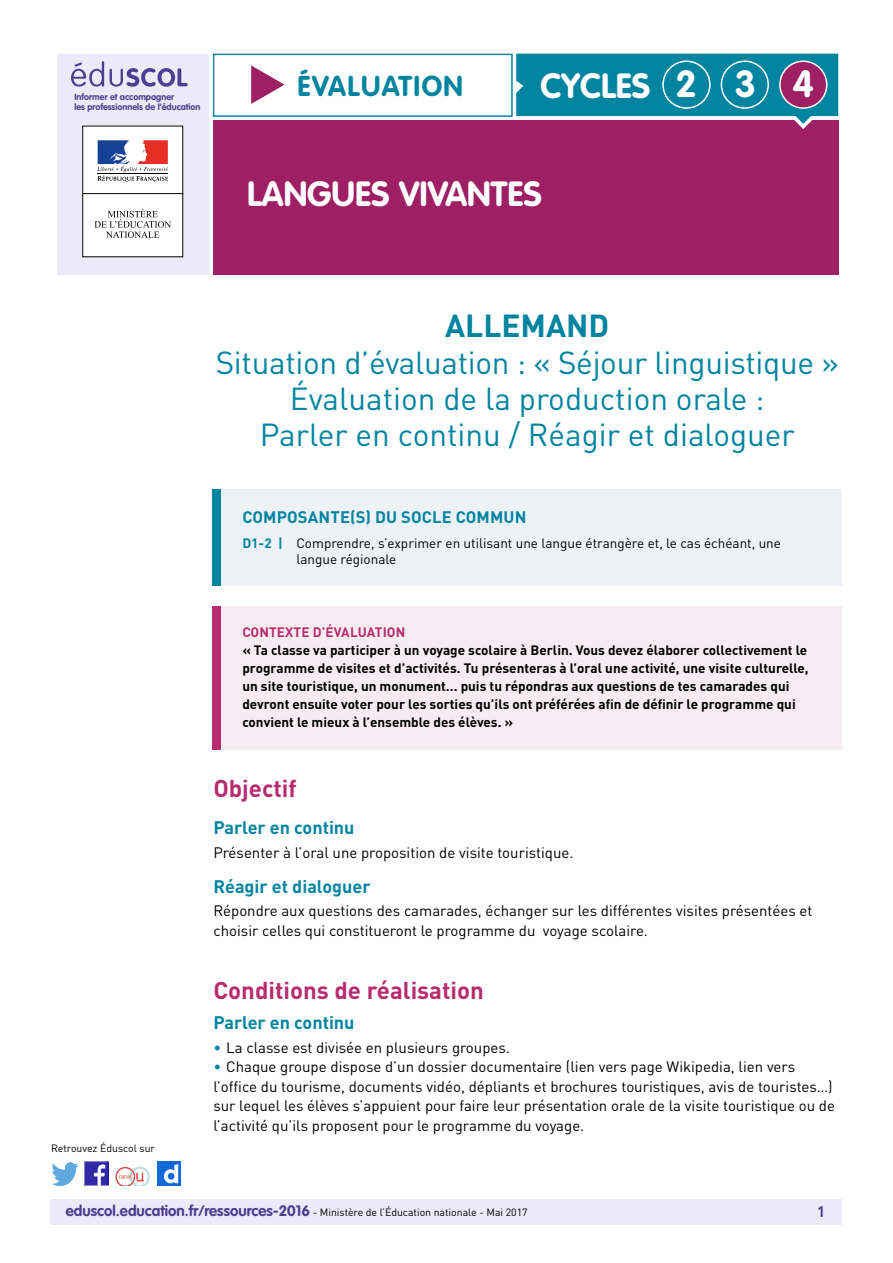
<style>
.page{position:relative;width:893px;height:1263px;background:#fff}
.page>*{position:absolute;margin:0;border:0;box-sizing:border-box;transform-origin:0 0}
.t1{font:700 37.2px "VAG Rounded Std";color:#fff}
.t2{font:700 34.5px "VAG Rounded Std";color:#fff}
.t3{font:31.5px/36px "DIN Pro";color:#0084a0;text-align:center}
.t4{font:700 31.5px "DIN Pro";color:#0084a0}
.t5{font:700 28.35px "VAG Rounded Std";letter-spacing:.05em;color:#0084a0}
._03_Titre_de_niveau{font:700 24px "DIN Pro";color:#b72c6e}
._04_Titre_de_niveau{font:700 18px "DIN Pro";color:#0084a0}
._01_Texte_info_conte{font:700 16.5px "DIN Pro";letter-spacing:.01em;color:#0084a0}
._06_Texte_courant{font:15px/19.5px "DIN Pro";color:#000}
.t6{font:700 15px "DIN Pro";color:#4e3e91}
._15_texte_encadré{font:700 13.5px/18px "DIN Pro";color:#000}
._01_Texte_info_conte-2{font:13.5px/16.2px "DIN Pro";color:#000}
._01_Titre_info_conte{font:700 13.5px "DIN Pro";letter-spacing:.01em;color:#b72c6e}
.t7{font:10.5px "DIN Pro";color:#000}
.t8{font:700 9px/10.8px "VAG Rounded Std";color:#4e3e91}
.s1{font-weight:700;color:#0084a0}
.s2{color:#0084a0}
.s3{font-family:"VAG Rounded Std";font-weight:700;font-size:15px;color:#4e3e91}
</style>
<div class="page">
<div style="left:50px;top:1199px;width:791px;height:26px;background:#eceaf6"></div>
<img style="left:85px;top:1162px;width:23px;height:23px">
<img style="left:51px;top:1163px;width:28px;height:22px">
<img style="left:158px;top:1162px;width:22px;height:23px">
<div style="left:213px;top:54px;width:300px;height:63px;background:#fff;border:1px solid #0084a0"></div>
<div style="left:213px;top:120px;width:625px;height:154px;background:#9e1f63"></div>
<div style="left:57px;top:54px;width:152px;height:220px;background:#eceaf6"></div>
<svg style="left:71px;top:61px;width:117px;height:26px"></svg>
<svg style="left:516px;top:54px;width:322px;height:75px"></svg>
<div style="left:662px;top:60px;width:49px;height:49px;border:1px solid #fff;border-radius:50%"></div>
<div style="left:721px;top:60px;width:48px;height:49px;border:1px solid #fff;border-radius:50%"></div>
<div style="left:780px;top:61px;width:47px;height:47px;background:#9e1f63;border-radius:50%"></div>
<div style="left:779px;top:60px;width:48px;height:49px;border:1px solid #fff;border-radius:50%"></div>
<svg style="left:251px;top:65px;width:34px;height:39px"></svg>
<img style="left:115px;top:1166px;width:35px;height:19px">
<div style="left:83px;top:126px;width:100px;height:68px;background:#fff"></div>
<svg style="left:97px;top:140px;width:71px;height:42px"></svg>
<hr style="left:98px;top:173px;width:70px;height:1px;background:#000">
<div style="left:83px;top:194px;width:100px;height:63px;background:#fff"></div>
<div style="left:82px;top:193px;width:101px;height:64px;border:1px solid #000"></div>
<svg style="left:94px;top:209px;width:77px;height:29px"></svg>
<div style="left:213px;top:489px;width:629px;height:97px;background:#edf2f6"></div>
<div style="left:213px;top:489px;width:8px;height:97px;background:#0084a0"></div>
<div style="left:213px;top:606px;width:629px;height:143px;background:#f7ecf1"></div>
<div style="left:213px;top:606px;width:8px;height:143px;background:#b72c6e"></div>
<p class="t8" style="left:74px;top:91px;width:128px">Informer et accompagner<br>les professionnels de l’éducation</p>
<h3 class="t5" style="left:298px;top:69px;width:167px">ÉVALUATION</h3>
<h2 class="t2" style="left:540px;top:65px;width:111px">CYCLES</h2>
<p class="t1" style="left:675px;top:63px;width:23px">2</p>
<p class="t1" style="left:735px;top:63px;width:23px">3</p>
<p class="t1" style="left:792px;top:63px;width:23px">4</p>
<h2 class="t2" style="left:247px;top:173px;width:296px">LANGUES VIVANTES</h2>
<p class="t7" style="left:51px;top:1141px;width:106px">Retrouvez Éduscol sur</p>
<h3 class="t4" style="left:445px;top:305px;width:166px">ALLEMAND</h3>
<h3 class="t3" style="left:216px;top:343px;width:625px">Situation d’évaluation : « Séjour linguistique »<br>Évaluation de la production orale :<br>Parler en continu / Réagir et dialoguer</h3>
<p class="_01_Texte_info_conte" style="left:242px;top:506px;width:286px">COMPOSANTE(S) DU SOCLE COMMUN</p>
<p class="_01_Texte_info_conte-2" style="left:296px;top:534px;width:486px;text-indent:-54px"><span class="s1">D1-2 |</span> Comprendre, s’exprimer en utilisant une langue étrangère et, le cas échéant, une langue régionale</p>
<p class="_01_Titre_info_conte" style="left:242px;top:624px;width:164px">CONTEXTE D’ÉVALUATION</p>
<p class="_15_texte_encadré" style="left:242px;top:641px;width:568px">« Ta classe va participer à un voyage scolaire à Berlin. Vous devez élaborer collectivement le programme de visites et d’activités. Tu présenteras à l’oral une activité, une visite culturelle, un site touristique, un monument... puis tu répondras aux questions de tes camarades qui devront ensuite voter pour les sorties qu’ils ont préférées afin de définir le programme qui convient le mieux à l’ensemble des élèves. »</p>
<p class="_03_Titre_de_niveau" style="left:213px;top:773px;width:85px">Objectif</p>
<p class="_04_Titre_de_niveau" style="left:213px;top:816px;width:143px">Parler en continu</p>
<p class="_06_Texte_courant" style="left:213px;top:842px;width:362px">Présenter à l’oral une proposition de visite touristique.</p>
<p class="_04_Titre_de_niveau" style="left:213px;top:874px;width:159px">Réagir et dialoguer</p>
<p class="_06_Texte_courant" style="left:213px;top:901px;width:601px">Répondre aux questions des camarades, échanger sur les différentes visites présentées et choisir celles qui constitueront le programme du voyage scolaire.</p>
<p class="_03_Titre_de_niveau" style="left:213px;top:974px;width:272px">Conditions de réalisation</p>
<p class="_04_Titre_de_niveau" style="left:213px;top:1011px;width:143px">Parler en continu</p>
<p class="_06_Texte_courant" style="left:213px;top:1037px;width:298px"><span class="s2">•</span> La classe est divisée en plusieurs groupes.</p>
<p class="_06_Texte_courant" style="left:213px;top:1057px;width:623px"><span class="s2">•</span> Chaque groupe dispose d’un dossier documentaire (lien vers page Wikipedia, lien vers l’office du tourisme, documents vidéo, dépliants et brochures touristiques, avis de touristes…) sur lequel les élèves s’appuient pour faire leur présentation orale de la visite touristique ou de l’activité qu’ils proposent pour le programme du voyage.</p>
<p class="t7" style="left:66px;top:1205px;width:463px"><span class="s3">eduscol.education.fr/ressources-2016</span> - Ministère de l’Éducation nationale - Mai 2017</p>
<p class="t6" style="left:817px;top:1201px;width:10px">1</p>
</div>
